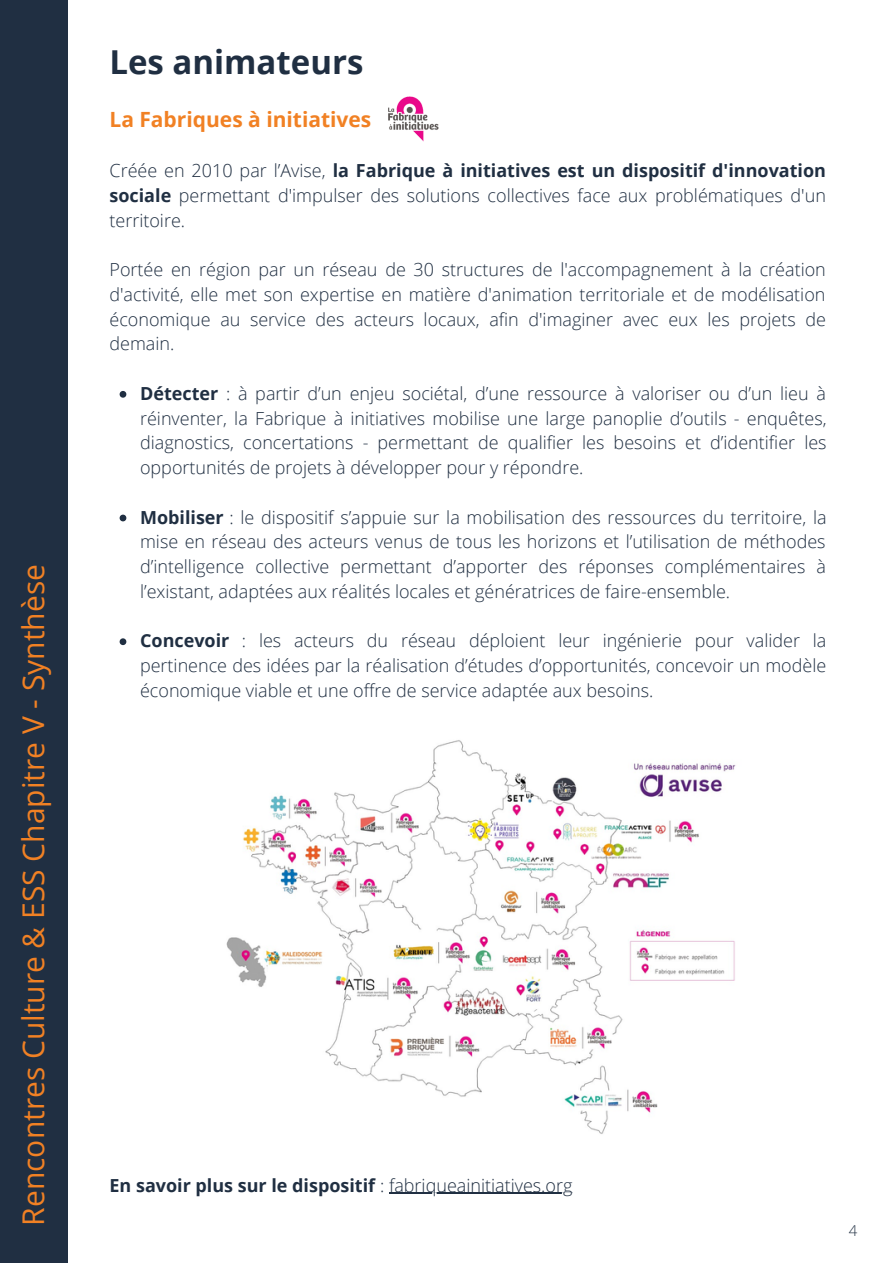
<style>
.page{position:relative;width:893px;height:1264px;background:#fff}
.page>*{position:absolute;margin:0;border:0;box-sizing:border-box;transform-origin:0 0}
.t1{font:700 33px "Open Sans";color:#202f42}
.t2{font:30px "Open Sans";color:#f18124}
.t3{font:700 21px "Open Sans";color:#f18124}
.t4{font:300 18px/24.8px "Open Sans";color:#202f42;text-align:justify}
.t5{font:700 18px "Open Sans";color:#202f42}
.t6{font:300 15px "Open Sans";color:#202f42}
.s1{font-weight:700}
.s2{font-weight:300}
</style>
<div class="page">
<div style="left:0;top:0;width:67px;height:1262px;background:#202f42"></div>
<svg style="left:120px;top:391px;width:6px;height:6px"></svg>
<svg style="left:120px;top:514px;width:6px;height:7px"></svg>
<svg style="left:120px;top:638px;width:6px;height:7px"></svg>
<hr style="left:389px;top:1192px;width:183px;height:1px;background:#202f42">
<img style="left:226px;top:740px;width:510px;height:394px">
<img style="left:388px;top:96px;width:51px;height:46px">
<h2 class="t2" style="left:12px;top:1225px;width:662px;rotate:-90deg">Rencontres Culture &amp; ESS Chapitre V - Synthèse</h2>
<h1 class="t1" style="left:109px;top:38px;width:255px">Les animateurs</h1>
<p class="t3" style="left:109px;top:104px;width:263px">La Fabriques à initiatives</p>
<p class="t4" style="left:109px;top:158px;width:718px">Créée en 2010 par l’Avise, <span class="s1">la Fabrique à initiatives est un dispositif d'innovation sociale</span> permettant d'impulser des solutions collectives face aux problématiques d'un territoire.</p>
<p class="t4" style="left:109px;top:257px;width:718px">Portée en région par un réseau de 30 structures de l'accompagnement à la création d'activité, elle met son expertise en matière d'animation territoriale et de modélisation économique au service des acteurs locaux, afin d'imaginer avec eux les projets de demain.</p>
<p class="t4" style="left:140px;top:380px;width:688px"><span class="s1">Détecter</span> : à partir d’un enjeu sociétal, d’une ressource à valoriser ou d’un lieu à réinventer, la Fabrique à initiatives mobilise une large panoplie d’outils - enquêtes, diagnostics, concertations - permettant de qualifier les besoins et d’identifier les opportunités de projets à développer pour y répondre.</p>
<p class="t4" style="left:140px;top:504px;width:688px"><span class="s1">Mobiliser</span> : le dispositif s’appuie sur la mobilisation des ressources du territoire, la mise en réseau des acteurs venus de tous les horizons et l’utilisation de méthodes d’intelligence collective permettant d’apporter des réponses complémentaires à l’existant, adaptées aux réalités locales et génératrices de faire-ensemble.</p>
<p class="t4" style="left:140px;top:628px;width:687px"><span class="s1">Concevoir</span> : les acteurs du réseau déploient leur ingénierie pour valider la pertinence des idées par la réalisation d’études d’opportunités, concevoir un modèle économique viable et une offre de service adaptée aux besoins.</p>
<p class="t5" style="left:109px;top:1172px;width:464px">En savoir plus sur le dispositif <span class="s2">: fabriqueainitiatives.org</span></p>
<p class="t6" style="left:848px;top:1219px;width:10px">4</p>
</div>
